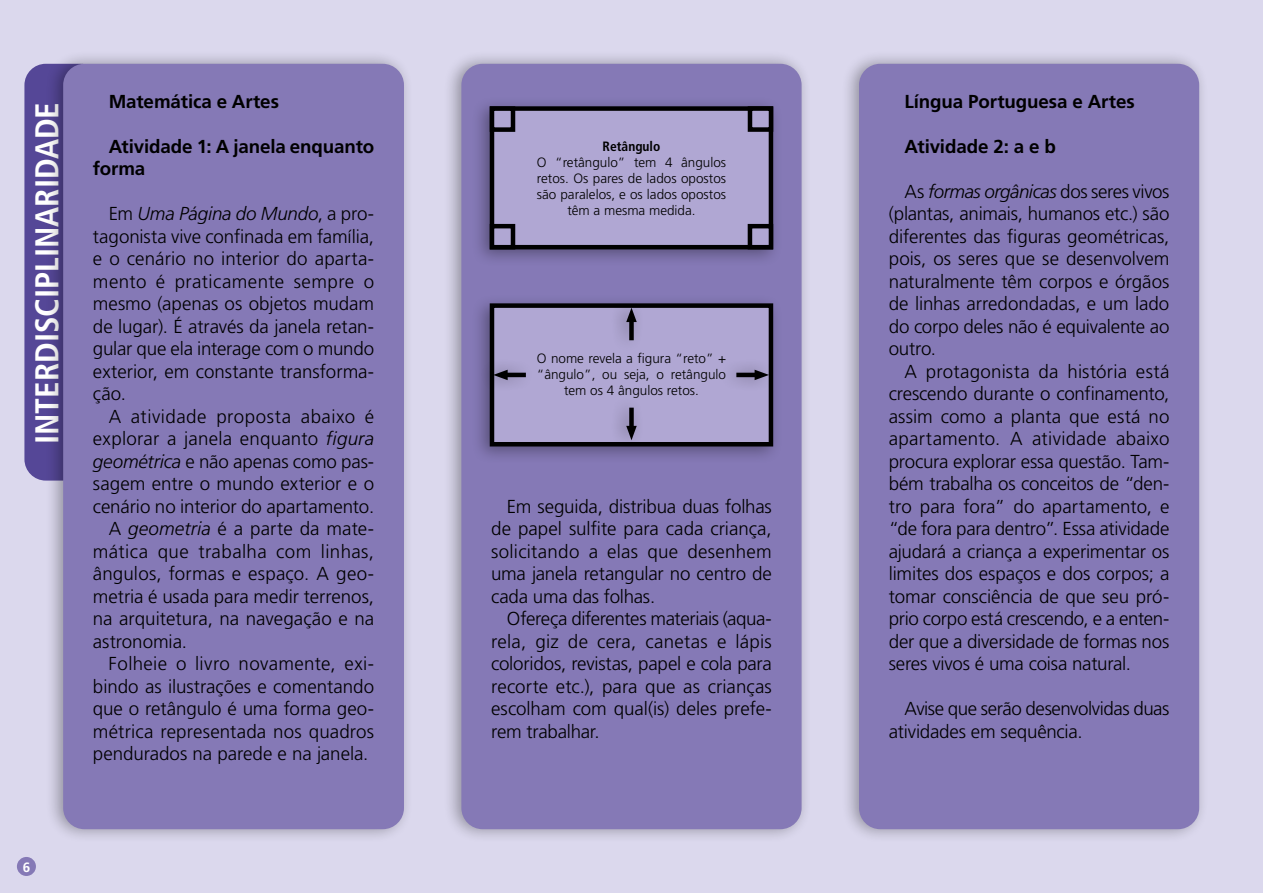
<style>
.page{position:relative;width:1263px;height:893px;background:#dbd8ed}
.page>*{position:absolute;margin:0;border:0;box-sizing:border-box;transform-origin:0 0}
.t1{font:700 condensed 33px "Frutiger LT Std";color:#fff}
.t2{font:300 18.75px/22.5px "Frutiger LT Std";letter-spacing:-.005em;color:#000;text-align:justify}
.t3{font:700 18.75px/22.5px "Frutiger LT Std";letter-spacing:-.005em;color:#000}
.t4{font:300 18.75px "Frutiger LT Std";letter-spacing:.02em;color:#000}
.t5{font:300 18.75px "Frutiger LT Std";letter-spacing:.025em;color:#000}
.t6{font:300 13.5px/16.2px "Frutiger LT Std";color:#000;text-align:center}
.t7{font:700 condensed 13.5px "Frutiger LT Std";color:#000}
.t8{font:700 13.5px "Frutiger LT Std";color:#fff}
.s1{font-style:italic}
</style>
<div class="page">
<div style="left:17px;top:857px;width:19px;height:19px;background:#8579b6;border-radius:50%"></div>
<div style="left:24px;top:64px;width:78px;height:417px;background:#554797;border-radius:21px"></div>
<div style="left:45px;top:50px;width:369px;height:793px;background:#000;opacity:.33"></div>
<div style="left:63px;top:64px;width:341px;height:765px;background:#8579b6;border-radius:21px"></div>
<div style="left:443px;top:50px;width:368px;height:793px;background:#000;opacity:.33"></div>
<div style="left:461px;top:64px;width:340px;height:765px;background:#8579b6;border-radius:21px"></div>
<div style="left:841px;top:50px;width:368px;height:793px;background:#000;opacity:.33"></div>
<div style="left:859px;top:64px;width:340px;height:765px;background:#8579b6;border-radius:21px"></div>
<div style="left:472px;top:96px;width:311px;height:172px;background:#000;opacity:.33"></div>
<div style="left:492px;top:109px;width:279px;height:138px;background:#b0a7d3"></div>
<div style="left:490px;top:106px;width:283px;height:143px;border:4px solid #000"></div>
<div style="left:490px;top:106px;width:25px;height:26px;border:4px solid #000"></div>
<div style="left:748px;top:224px;width:25px;height:25px;border:4px solid #000"></div>
<div style="left:748px;top:106px;width:25px;height:26px;border:4px solid #000"></div>
<div style="left:490px;top:224px;width:25px;height:25px;border:4px solid #000"></div>
<div style="left:472px;top:293px;width:311px;height:172px;background:#000;opacity:.33"></div>
<div style="left:492px;top:306px;width:279px;height:138px;background:#b0a7d3"></div>
<div style="left:490px;top:303px;width:283px;height:143px;border:4px solid #000"></div>
<div style="left:719px;top:357px;width:57px;height:36px;background:#000;opacity:.33"></div>
<hr style="left:736px;top:373px;width:23px;height:4px;background:#000">
<svg style="left:755px;top:370px;width:14px;height:10px"></svg>
<div style="left:477px;top:357px;width:58px;height:36px;background:#000;opacity:.33"></div>
<hr style="left:503px;top:373px;width:23px;height:4px;background:#000">
<svg style="left:493px;top:370px;width:15px;height:10px"></svg>
<div style="left:609px;top:296px;width:36px;height:57px;background:#000;opacity:.33"></div>
<div style="left:629px;top:317px;width:5px;height:23px;background:#000"></div>
<svg style="left:626px;top:308px;width:11px;height:14px"></svg>
<div style="left:609px;top:394px;width:36px;height:58px;background:#000;opacity:.33"></div>
<div style="left:629px;top:408px;width:5px;height:23px;background:#000"></div>
<svg style="left:626px;top:426px;width:11px;height:14px"></svg>
<h1 class="t1" style="left:28px;top:444px;width:344px;rotate:-90deg">INTERDISCIPLINARIDADE</h1>
<p class="t3" style="left:109px;top:90px;width:172px">Matemática e Artes</p>
<p class="t3" style="left:93px;top:135px;width:283px;text-indent:16px">Atividade 1: A janela enquanto forma</p>
<p class="t2" style="left:93px;top:203px;width:283px;text-indent:16px">Em <span class="s1">Uma Página do Mundo</span>, a pro&shy;tagonista vive confinada em família, e o cenário no interior do aparta&shy;mento é praticamente sempre o mesmo (apenas os objetos mudam de lugar). É através da janela retan&shy;gular que ela interage com o mundo exterior, em constante transforma&shy;ção.</p>
<p class="t5" style="left:109px;top:406px;width:267px">A atividade proposta abaixo é</p>
<p class="t2" style="left:93px;top:428px;width:283px">explorar a janela enquanto <span class="s1">figura</span></p>
<p class="t2" style="left:93px;top:450px;width:283px"><span class="s1">geométrica</span> e não apenas como pas-</p>
<p class="t2" style="left:93px;top:473px;width:283px">sagem entre o mundo exterior e o</p>
<p class="t2" style="left:93px;top:495px;width:283px">cenário no interior do apartamento.</p>
<p class="t2" style="left:109px;top:518px;width:267px">A <span class="s1">geometria</span> é a parte da mate-</p>
<p class="t4" style="left:93px;top:541px;width:283px">mática que trabalha com linhas,</p>
<p class="t2" style="left:93px;top:563px;width:283px">ângulos, formas e espaço. A geo-</p>
<p class="t2" style="left:93px;top:585px;width:283px">metria é usada para medir terrenos,</p>
<p class="t2" style="left:93px;top:608px;width:283px">na arquitetura, na navegação e na</p>
<p class="t2" style="left:93px;top:630px;width:96px">astronomia.</p>
<p class="t4" style="left:109px;top:653px;width:267px">Folheie o livro novamente, exi-</p>
<p class="t2" style="left:93px;top:675px;width:283px">bindo as ilustrações e comentando</p>
<p class="t2" style="left:93px;top:698px;width:283px">que o retângulo é uma forma geo-</p>
<p class="t2" style="left:93px;top:720px;width:283px">métrica representada nos quadros</p>
<p class="t2" style="left:93px;top:743px;width:277px">pendurados na parede e na janela.</p>
<p class="t8" style="left:23px;top:859px;width:9px">6</p>
<p class="t7" style="left:603px;top:138px;width:59px">Retângulo</p>
<p class="t6" style="left:537px;top:154px;width:191px">O “retângulo” tem 4 ângulos retos. Os pares de lados opostos são paralelos, e os lados opostos têm a mesma medida.</p>
<p class="t6" style="left:537px;top:350px;width:191px">O nome revela a figura “reto” + “ângulo”, ou seja, o retângulo tem os 4 ângulos retos.</p>
<p class="t2" style="left:491px;top:495px;width:282px;text-indent:16px">Em seguida, distribua duas folhas de papel sulfite para cada criança, solicitando a elas que desenhem uma janela retangular no centro de cada uma das folhas.</p>
<p class="t2" style="left:491px;top:608px;width:282px;text-indent:16px">Ofereça diferentes materiais (aqua&shy;rela, giz de cera, canetas e lápis coloridos, revistas, papel e cola para recorte etc.), para que as crianças escolham com qual(is) deles prefe&shy;rem trabalhar.</p>
<p class="t3" style="left:904px;top:90px;width:232px">Língua Portuguesa e Artes</p>
<p class="t3" style="left:904px;top:135px;width:153px">Atividade 2: a e b</p>
<p class="t2" style="left:889px;top:180px;width:282px;text-indent:16px">As <span class="s1">formas orgânicas</span> dos seres vivos (plantas, animais, humanos etc.) são diferentes das figuras geométricas, pois, os seres que se desenvolvem naturalmente têm corpos e órgãos de linhas arredondadas, e um lado do corpo deles não é equivalente ao outro.</p>
<p class="t2" style="left:889px;top:360px;width:282px;text-indent:16px">A protagonista da história está crescendo durante o confinamento, assim como a planta que está no apartamento. A atividade abaixo procura explorar essa questão. Tam&shy;bém trabalha os conceitos de “den&shy;tro para fora” do apartamento, e “de fora para dentro”. Essa atividade ajudará a criança a experimentar os limites dos espaços e dos corpos; a tomar consciência de que seu pró&shy;prio corpo está crescendo, e a enten&shy;der que a diversidade de formas nos seres vivos é uma coisa natural.</p>
<p class="t2" style="left:889px;top:698px;width:282px;text-indent:16px">Avise que serão desenvolvidas duas atividades em sequência.</p>
</div>
